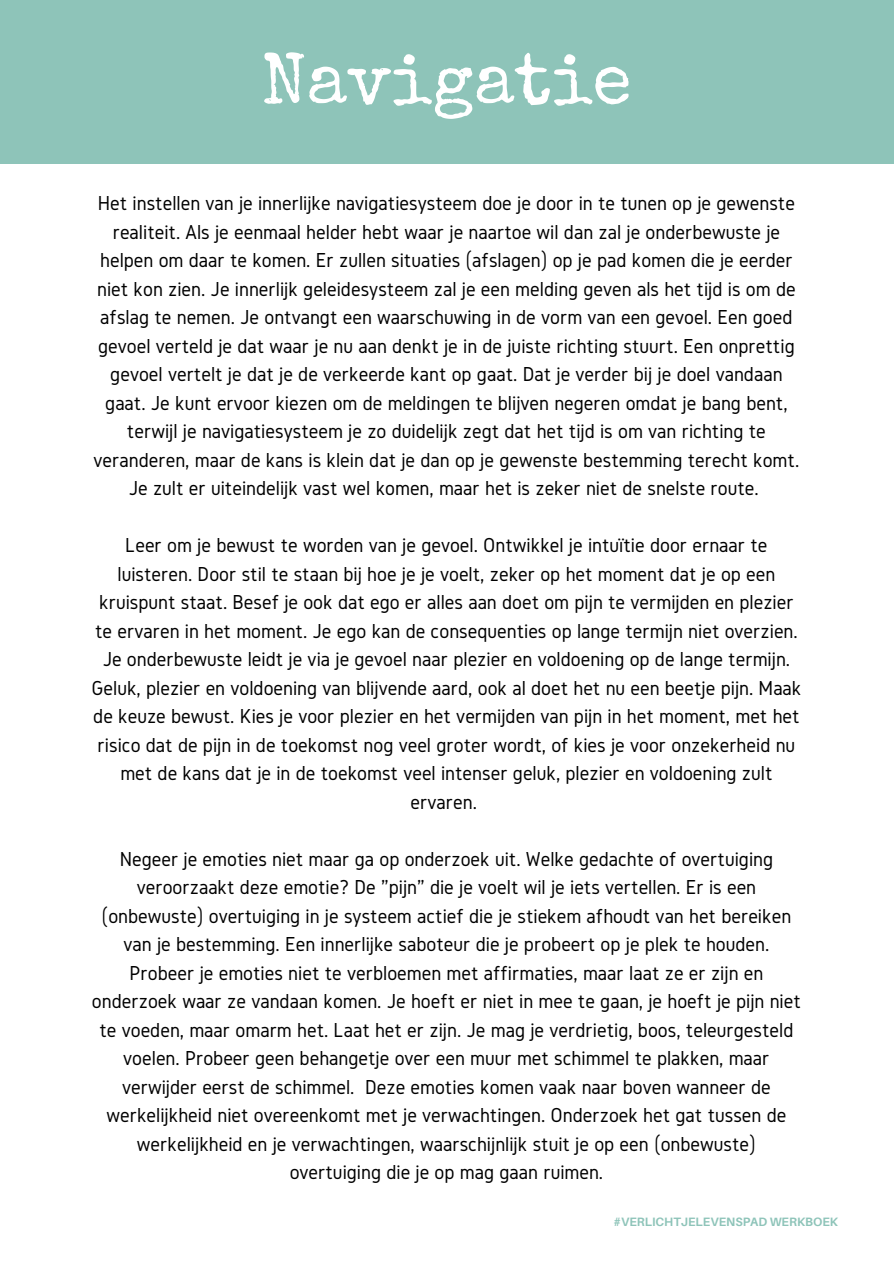
<style>
.page{position:relative;width:894px;height:1264px;background:#fff}
.page>*{position:absolute;margin:0;border:0;box-sizing:border-box;transform-origin:0 0}
.t1{font:72px "Special Elite";color:#fff}
.t2{font:21px/28.5px "Gidole";color:#000;text-align:center}
.t3{font:700 12.15px "Aileron";color:#8ec4b9}
</style>
<div class="page">
<div style="left:0;top:0;width:893px;height:164px;background:#8ec4b9"></div>
<h1 class="t1" style="left:261px;top:52px;width:372px">Navigatie</h1>
<p class="t2" style="left:94px;top:189px;width:707px">Het instellen van je innerlijke navigatiesysteem doe je door in te tunen op je gewenste realiteit. Als je eenmaal helder hebt waar je naartoe wil dan zal je onderbewuste je helpen om daar te komen. Er zullen situaties (afslagen) op je pad komen die je eerder niet kon zien. Je innerlijk geleidesysteem zal je een melding geven als het tijd is om de afslag te nemen. Je ontvangt een waarschuwing in de vorm van een gevoel. Een goed gevoel verteld je dat waar je nu aan denkt je in de juiste richting stuurt. Een onprettig gevoel vertelt je dat je de verkeerde kant op gaat. Dat je verder bij je doel vandaan gaat. Je kunt ervoor kiezen om de meldingen te blijven negeren omdat je bang bent, terwijl je navigatiesysteem je zo duidelijk zegt dat het tijd is om van richting te veranderen, maar de kans is klein dat je dan op je gewenste bestemming terecht komt.<br>Je zult er uiteindelijk vast wel komen, maar het is zeker niet de snelste route.</p>
<p class="t2" style="left:91px;top:531px;width:711px">Leer om je bewust te worden van je gevoel. Ontwikkel je intuïtie door ernaar te luisteren. Door stil te staan bij hoe je je voelt, zeker op het moment dat je op een kruispunt staat. Besef je ook dat ego er alles aan doet om pijn te vermijden en plezier te ervaren in het moment. Je ego kan de consequenties op lange termijn niet overzien.<br>Je onderbewuste leidt je via je gevoel naar plezier en voldoening op de lange termijn.<br>Geluk, plezier en voldoening van blijvende aard, ook al doet het nu een beetje pijn. Maak de keuze bewust. Kies je voor plezier en het vermijden van pijn in het moment, met het risico dat de pijn in de toekomst nog veel groter wordt, of kies je voor onzekerheid nu met de kans dat je in de toekomst veel intenser geluk, plezier en voldoening zult ervaren.</p>
<p class="t2" style="left:92px;top:844px;width:710px">Negeer je emoties niet maar ga op onderzoek uit. Welke gedachte of overtuiging veroorzaakt deze emotie? De "pijn" die je voelt wil je iets vertellen. Er is een (onbewuste) overtuiging in je systeem actief die je stiekem afhoudt van het bereiken van je bestemming. Een innerlijke saboteur die je probeert op je plek te houden.<br>Probeer je emoties niet te verbloemen met affirmaties, maar laat ze er zijn en onderzoek waar ze vandaan komen. Je hoeft er niet in mee te gaan, je hoeft je pijn niet te voeden, maar omarm het. Laat het er zijn. Je mag je verdrietig, boos, teleurgesteld voelen. Probeer geen behangetje over een muur met schimmel te plakken, maar verwijder eerst de schimmel. Deze emoties komen vaak naar boven wanneer de werkelijkheid niet overeenkomt met je verwachtingen. Onderzoek het gat tussen de werkelijkheid en je verwachtingen, waarschijnlijk stuit je op een (onbewuste) overtuiging die je op mag gaan ruimen.</p>
<p class="t3" style="left:613px;top:1214px;width:226px">#VERLICHTJELEVENSPAD WERKBOEK</p>
</div>
